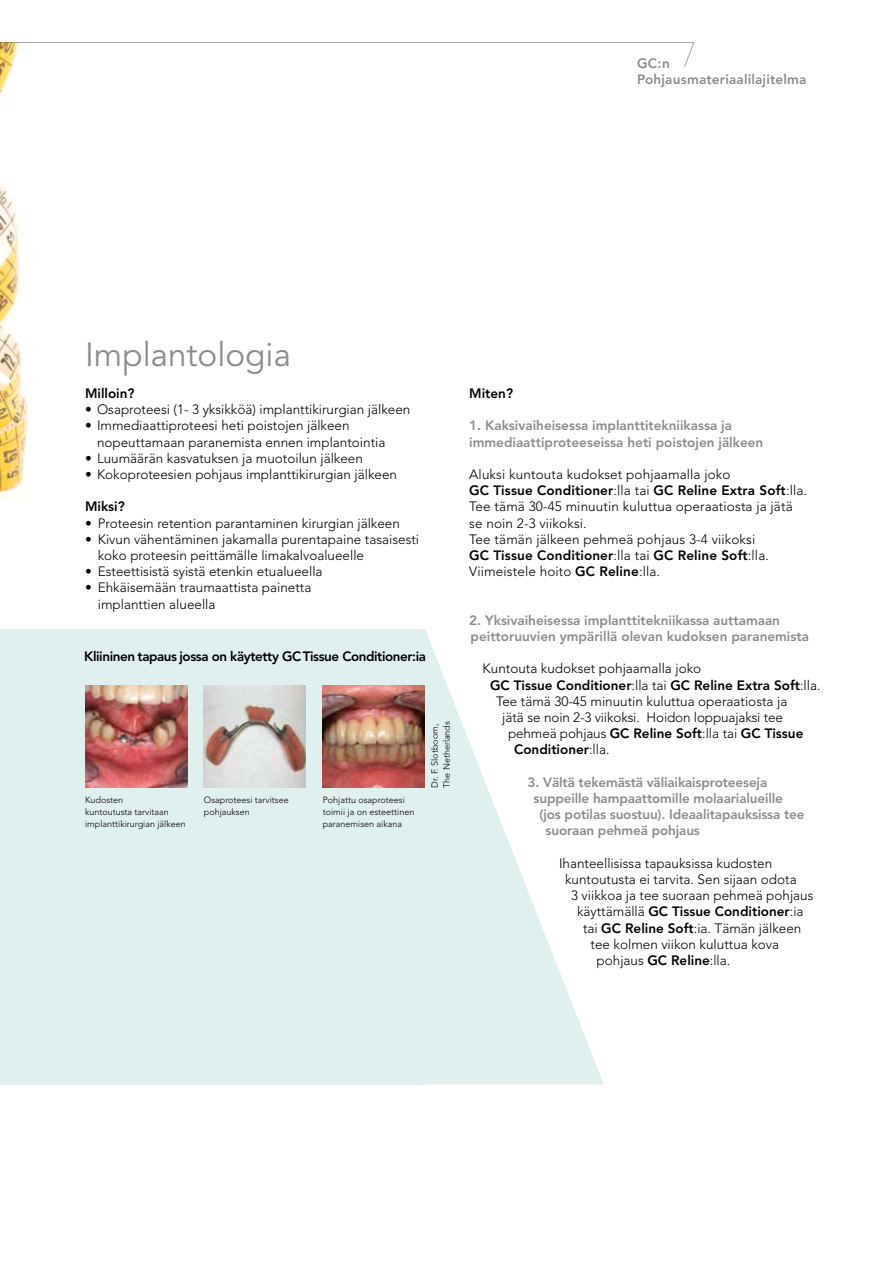
<style>
.page{position:relative;width:893px;height:1263px;background:#fff}
.page>*{position:absolute;margin:0;border:0;box-sizing:border-box;transform-origin:0 0}
.t1{font:33.3px "Avenir";color:#8c8c8c}
.t2{font:300 13.5px/16.2px "Avenir";color:#000}
.t3{font:800 13.5px/16.2px "Avenir";color:#8c8c8c}
.t4{font:800 13.5px "Avenir";color:#000}
.t5{font:800 13.5px "Avenir";letter-spacing:-.03em;color:#000}
.t6{font:300 9px/12px "Avenir";color:#000}
.s1{font-weight:800}
.s2{font-weight:300}
</style>
<div class="page">
<img style="left:0;top:68px;width:29px;height:431px">
<div style="left:0;top:629px;width:425px;height:455px;background:#e0f0ee"></div>
<svg style="left:0;top:42px;width:695px;height:26px"></svg>
<img style="left:85px;top:685px;width:102px;height:102px">
<img style="left:204px;top:685px;width:102px;height:102px">
<img style="left:323px;top:685px;width:102px;height:102px">
<svg style="left:425px;top:629px;width:179px;height:455px"></svg>
<p class="t3" style="left:637px;top:55px;width:171px">GC:n<br>Pohjausmateriaalilajitelma</p>
<h1 class="t1" style="left:85px;top:335px;width:207px">Implantologia</h1>
<p class="t4" style="left:85px;top:385px;width:51px">Milloin?</p>
<p class="t2" style="left:85px;top:401px;width:327px">• Osaproteesi (1- 3 yksikköä) implanttikirurgian jälkeen</p>
<p class="t2" style="left:97px;top:418px;width:290px;text-indent:-12px">• Immediaattiproteesi heti poistojen jälkeen nopeuttamaan paranemista ennen implantointia</p>
<p class="t2" style="left:85px;top:450px;width:279px">• Luumäärän kasvatuksen ja muotoilun jälkeen</p>
<p class="t2" style="left:85px;top:466px;width:314px">• Kokoproteesien pohjaus implanttikirurgian jälkeen</p>
<p class="t4" style="left:85px;top:499px;width:41px">Miksi?</p>
<p class="t2" style="left:85px;top:515px;width:316px">• Proteesin retention parantaminen kirurgian jälkeen</p>
<p class="t2" style="left:98px;top:531px;width:323px;text-indent:-13px">• Kivun vähentäminen jakamalla purentapaine tasaisesti koko proteesin peittämälle limakalvoalueelle</p>
<p class="t2" style="left:85px;top:563px;width:239px">• Esteettisistä syistä etenkin etualueella</p>
<p class="t2" style="left:98px;top:580px;width:215px;text-indent:-13px">• Ehkäisemään traumaattista painetta implanttien alueella</p>
<p class="t5" style="left:84px;top:648px;width:343px">Kliininen tapaus jossa on käytetty GC Tissue Conditioner:ia</p>
<p class="t6" style="left:85px;top:794px;width:102px">Kudosten<br>kuntoutusta tarvitaan implanttikirurgian jälkeen</p>
<p class="t6" style="left:204px;top:794px;width:86px">Osaproteesi tarvitsee pohjauksen</p>
<p class="t6" style="left:323px;top:794px;width:93px">Pohjattu osaproteesi toimii ja on esteettinen paranemisen aikana</p>
<p class="t6" style="left:429px;top:788px;width:68px;rotate:-90deg">Dr. F. Slotboom,<br>The Netherlands</p>
<p class="t4" style="left:469px;top:385px;width:45px">Miten?</p>
<p class="t3" style="left:469px;top:418px;width:296px">1. Kaksivaiheisessa implanttitekniikassa ja immediaattiproteeseissa heti poistojen jälkeen</p>
<p class="t2" style="left:469px;top:466px;width:339px">Aluksi kuntouta kudokset pohjaamalla joko<br><span class="s1">GC Tissue Conditioner</span>:lla tai <span class="s1">GC Reline Extra Soft</span>:lla.<br>Tee tämä 30-45 minuutin kuluttua operaatiosta ja jätä se noin 2-3 viikoksi.<br>Tee tämän jälkeen pehmeä pohjaus 3-4 viikoksi<br><span class="s1">GC Tissue Conditioner</span>:lla tai <span class="s1">GC Reline Soft</span>:lla.<br>Viimeistele hoito <span class="s1">GC Reline</span>:lla.</p>
<p class="t3" style="left:469px;top:612px;width:341px">2. Yksivaiheisessa implanttitekniikassa auttamaan peittoruuvien ympärillä olevan kudoksen paranemista</p>
<p class="t2" style="left:483px;top:661px;width:220px">Kuntouta kudokset pohjaamalla joko</p>
<p class="t4" style="left:490px;top:677px;width:332px">GC Tissue Conditioner<span class="s2">:lla tai</span> GC Reline Extra Soft<span class="s2">:lla.</span></p>
<p class="t2" style="left:496px;top:693px;width:293px">Tee tämä 30-45 minuutin kuluttua operaatiosta ja</p>
<p class="t2" style="left:502px;top:709px;width:282px">jätä se noin 2-3 viikoksi. Hoidon loppuajaksi tee</p>
<p class="t2" style="left:508px;top:725px;width:297px">pehmeä pohjaus <span class="s1">GC Reline Soft</span>:lla tai <span class="s1">GC Tissue</span></p>
<p class="t4" style="left:514px;top:742px;width:97px">Conditioner<span class="s2">:lla.</span></p>
<p class="t3" style="left:528px;top:774px;width:241px">3. Vältä tekemästä väliaikaisproteeseja</p>
<p class="t3" style="left:534px;top:790px;width:251px">suppeille hampaattomille molaarialueille</p>
<p class="t3" style="left:540px;top:806px;width:267px">(jos potilas suostuu). Ideaalitapauksissa tee</p>
<p class="t3" style="left:546px;top:823px;width:156px">suoraan pehmeä pohjaus</p>
<p class="t2" style="left:559px;top:855px;width:215px">Ihanteellisissa tapauksissa kudosten</p>
<p class="t2" style="left:565px;top:871px;width:233px">kuntoutusta ei tarvita. Sen sijaan odota</p>
<p class="t2" style="left:571px;top:887px;width:244px">3 viikkoa ja tee suoraan pehmeä pohjaus</p>
<p class="t4" style="left:577px;top:904px;width:228px"><span class="s2">käyttämällä</span> GC Tissue Conditioner<span class="s2">:ia</span></p>
<p class="t2" style="left:583px;top:920px;width:220px">tai <span class="s1">GC Reline Soft</span>:ia. Tämän jälkeen</p>
<p class="t2" style="left:591px;top:936px;width:190px">tee kolmen viikon kuluttua kova</p>
<p class="t2" style="left:597px;top:952px;width:135px">pohjaus <span class="s1">GC Reline</span>:lla.</p>
</div>
